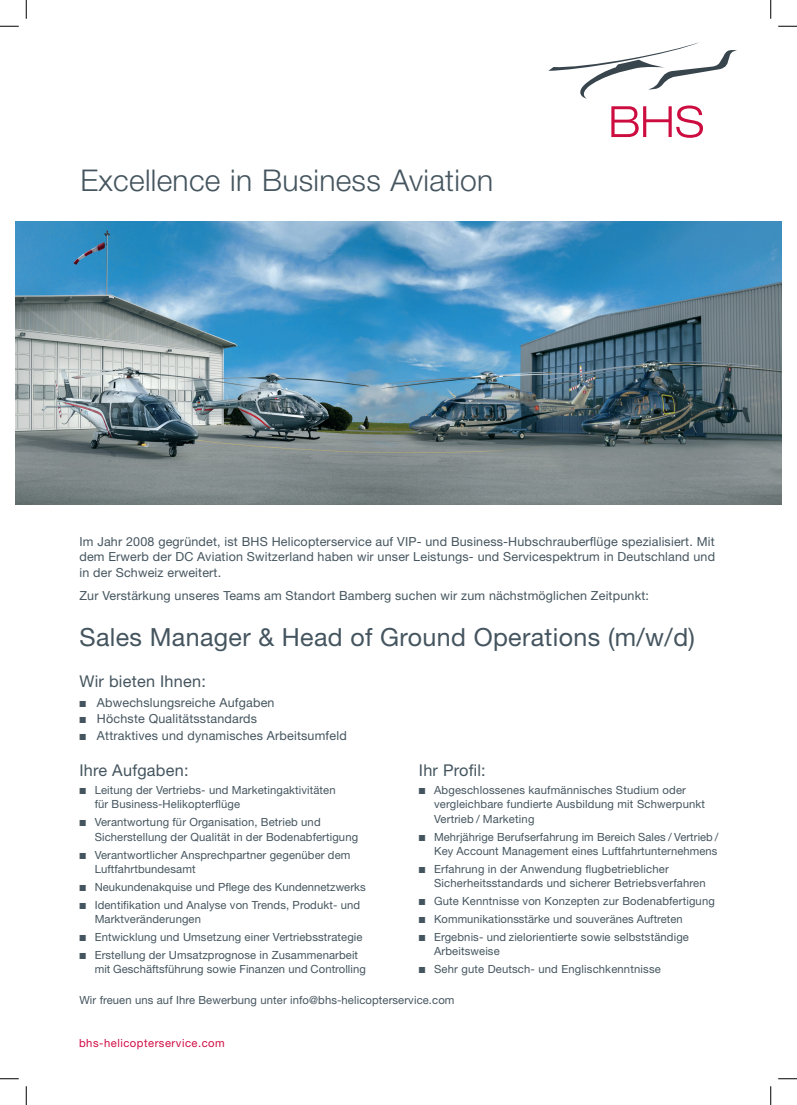
<style>
.page{position:relative;width:797px;height:1105px;background:#fff}
.page>*{position:absolute;margin:0;border:0;box-sizing:border-box;transform-origin:0 0}
.t1{font:300 30px "Helvetica Neue LT Pro";letter-spacing:.01em;color:#45555f}
.t2{font:25px "Helvetica Neue LT Pro";letter-spacing:.015em;color:#45555f}
.t3{font:16.25px "Helvetica Neue LT Pro";letter-spacing:.015em;color:#45555f}
.t4{font:12.5px/15.6px "Helvetica Neue LT Pro";letter-spacing:.015em;color:#45555f;text-align:justify}
.t5{font:11.25px/14.4px "Helvetica Neue LT Pro";letter-spacing:.01em;color:#45555f}
.t6{font:11.25px "Helvetica Neue LT Pro";letter-spacing:.045em;color:#d20d44}
</style>
<div class="page">
<img style="left:16px;top:221px;width:765px;height:284px">
<svg style="left:548px;top:42px;width:189px;height:57px"></svg>
<svg style="left:611px;top:105px;width:92px;height:33px"></svg>
<svg style="left:0;top:25px;width:19px;height:2px"></svg>
<svg style="left:778px;top:25px;width:19px;height:2px"></svg>
<svg style="left:0;top:1078px;width:19px;height:1px"></svg>
<svg style="left:778px;top:1078px;width:19px;height:1px"></svg>
<svg style="left:25px;top:0;width:2px;height:19px"></svg>
<svg style="left:25px;top:1086px;width:2px;height:19px"></svg>
<svg style="left:770px;top:0;width:1px;height:19px"></svg>
<svg style="left:770px;top:1086px;width:1px;height:19px"></svg>
<h1 class="t1" style="left:80px;top:162px;width:414px">Excellence in Business Aviation</h1>
<p class="t4" style="left:79px;top:533px;width:637px">Im Jahr 2008 gegründet, ist BHS Helicopterservice auf VIP- und Business-Hubschrauberflüge spezialisiert. Mit dem Erwerb der DC Aviation Switzerland haben wir unser Leistungs- und Servicespektrum in Deutschland und in der Schweiz erweitert.</p>
<p class="t4" style="left:79px;top:587px;width:571px">Zur Verstärkung unseres Teams am Standort Bamberg suchen wir zum nächstmöglichen Zeitpunkt:</p>
<h2 class="t2" style="left:79px;top:621px;width:617px">Sales Manager &amp; Head of Ground Operations (m/w/d)</h2>
<h3 class="t3" style="left:79px;top:671px;width:128px">Wir bieten Ihnen:</h3>
<p class="t4" style="left:79px;top:694px;width:197px">■ Abwechslungsreiche Aufgaben</p>
<p class="t4" style="left:79px;top:711px;width:179px">■ Höchste Qualitätsstandards</p>
<p class="t4" style="left:79px;top:727px;width:269px">■ Attraktives und dynamisches Arbeitsumfeld</p>
<h3 class="t3" style="left:79px;top:760px;width:111px">Ihre Aufgaben:</h3>
<p class="t5" style="left:95px;top:782px;width:242px;text-indent:-15px">■ Leitung der Vertriebs- und Marketingaktivitäten für Business-Helikopterflüge</p>
<p class="t5" style="left:95px;top:815px;width:265px;text-indent:-15px">■ Verantwortung für Organisation, Betrieb und<br>Sicherstellung der Qualität in der Bodenabfertigung</p>
<p class="t5" style="left:95px;top:847px;width:257px;text-indent:-15px">■ Verantwortlicher Ansprechpartner gegenüber dem<br>Luftfahrtbundesamt</p>
<p class="t5" style="left:79px;top:879px;width:288px">■ Neukundenakquise und Pflege des Kundennetzwerks</p>
<p class="t5" style="left:95px;top:897px;width:267px;text-indent:-15px">■ Identifikation und Analyse von Trends, Produkt- und<br>Marktveränderungen</p>
<p class="t5" style="left:79px;top:929px;width:285px">■ Entwicklung und Umsetzung einer Vertriebsstrategie</p>
<p class="t5" style="left:95px;top:947px;width:273px;text-indent:-15px">■ Erstellung der Umsatzprognose in Zusammenarbeit mit Geschäftsführung sowie Finanzen und Controlling</p>
<p class="t5" style="left:79px;top:992px;width:376px">Wir freuen uns auf Ihre Bewerbung unter info@bhs-helicopterservice.com</p>
<h3 class="t3" style="left:419px;top:760px;width:68px">Ihr Profil:</h3>
<p class="t5" style="left:434px;top:782px;width:272px;text-indent:-15px">■ Abgeschlossenes kaufmännisches Studium oder vergleichbare fundierte Ausbildung mit Schwerpunkt<br>Vertrieb / Marketing</p>
<p class="t5" style="left:419px;top:829px;width:301px;text-align:right">■ Mehrjährige Berufserfahrung im Bereich Sales / Vertrieb /<br>Key Account Management eines Luftfahrtunternehmens</p>
<p class="t5" style="left:434px;top:861px;width:273px;text-indent:-15px">■ Erfahrung in der Anwendung flugbetrieblicher<br>Sicherheitsstandards und sicherer Betriebsverfahren</p>
<p class="t5" style="left:419px;top:894px;width:297px">■ Gute Kenntnisse von Konzepten zur Bodenabfertigung</p>
<p class="t5" style="left:419px;top:912px;width:265px">■ Kommunikationsstärke und souveränes Auftreten</p>
<p class="t5" style="left:434px;top:929px;width:256px;text-indent:-15px">■ Ergebnis- und zielorientierte sowie selbstständige<br>Arbeitsweise</p>
<p class="t5" style="left:419px;top:962px;width:243px">■ Sehr gute Deutsch- und Englischkenntnisse</p>
<p class="t6" style="left:79px;top:1036px;width:147px">bhs-helicopterservice.com</p>
</div>
